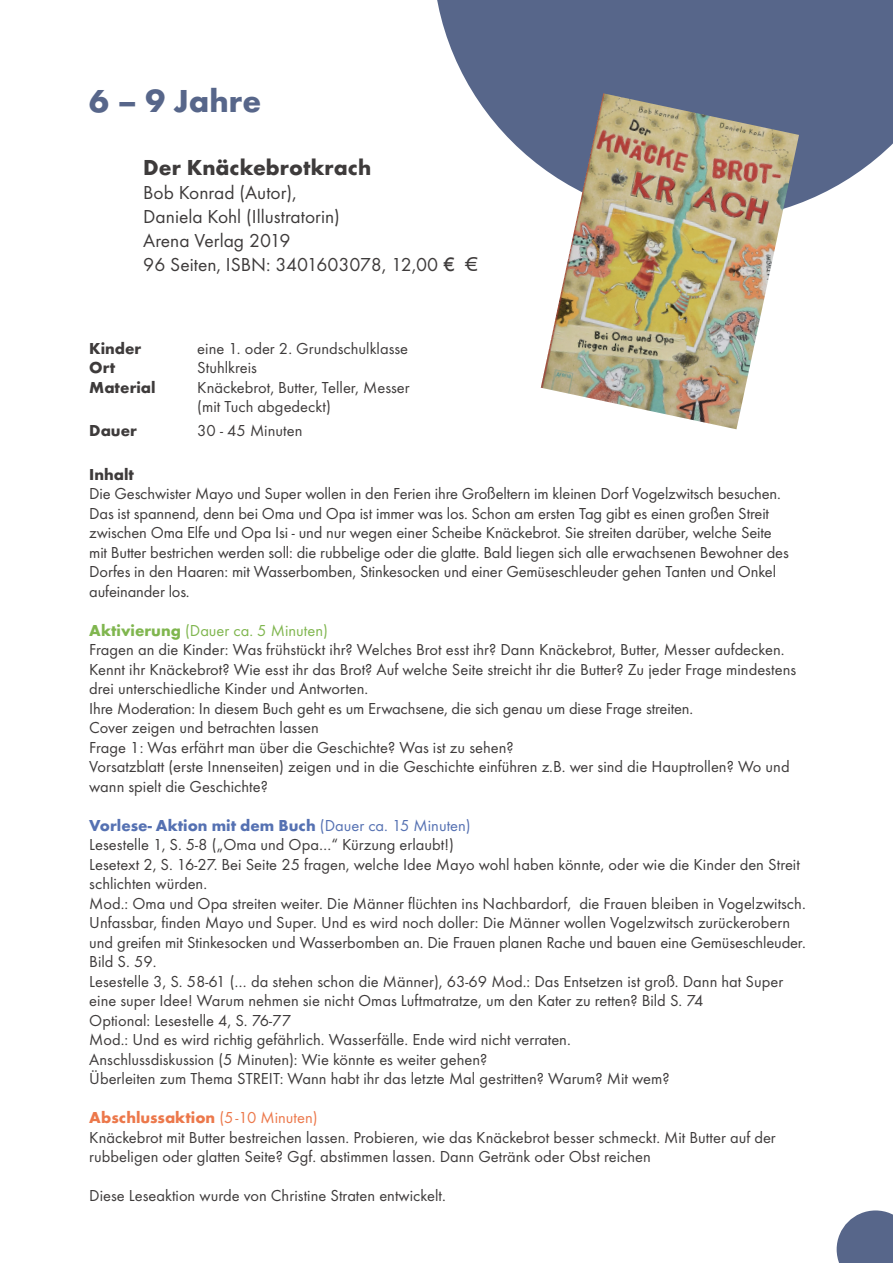
<style>
.page{position:relative;width:893px;height:1263px;background:#fff}
.page>*{position:absolute;margin:0;border:0;box-sizing:border-box;transform-origin:0 0}
.t1{font:700 33px "Futura T";color:#57668a}
.t2{font:700 22.5px "Futura T";color:#3e3b3b}
.t3{font:19.5px/24px "Futura T";color:#3e3b3b}
.t4{font:16.5px/19.5px "Futura T";color:#3e3b3b}
.t5{font:700 16.5px "Futura T";color:#3e3b3b}
.s1{font-family:"Gill Sans"}
.s2{font-weight:700;color:#80b64f}
.s3{color:#80b64f}
.s4{font-weight:700;color:#5571b2}
.s5{color:#5571b2}
.s6{font-weight:700;color:#ec784b}
.s7{color:#ec784b}
</style>
<div class="page">
<svg style="left:837px;top:1210px;width:56px;height:53px"></svg>
<svg style="left:437px;top:0;width:456px;height:204px;fill:#57668a"></svg>
<img style="left:541px;top:93px;width:258px;height:336px">
<h1 class="t1" style="left:89px;top:81px;width:174px">6 – 9 Jahre</h1>
<h2 class="t2" style="left:143px;top:154px;width:230px">Der Knäckebrotkrach</h2>
<p class="t3" style="left:143px;top:180px;width:328px">Bob Konrad (Autor),<br>Daniela Kohl (Illustratorin)<br>Arena Verlag 2019<br>96 Seiten, ISBN: 3401603078, 12,00 <span class="s1">€</span> €</p>
<p class="t5" style="left:89px;top:338px;width:54px">Kinder</p>
<p class="t4" style="left:197px;top:338px;width:212px">eine 1. oder 2. Grundschulklasse</p>
<p class="t5" style="left:89px;top:358px;width:28px">Ort</p>
<p class="t4" style="left:197px;top:358px;width:61px">Stuhlkreis</p>
<p class="t5" style="left:89px;top:377px;width:68px">Material</p>
<p class="t4" style="left:197px;top:377px;width:214px">Knäckebrot, Butter, Teller, Messer (mit Tuch abgedeckt)</p>
<p class="t5" style="left:89px;top:421px;width:49px">Dauer</p>
<p class="t4" style="left:197px;top:421px;width:107px">30 - 45 Minuten</p>
<p class="t5" style="left:89px;top:464px;width:46px">Inhalt</p>
<p class="t4" style="left:89px;top:484px;width:701px">Die Geschwister Mayo und Super wollen in den Ferien ihre Großeltern im kleinen Dorf Vogelzwitsch besuchen.<br>Das ist spannend, denn bei Oma und Opa ist immer was los. Schon am ersten Tag gibt es einen großen Streit zwischen Oma Elfe und Opa Isi - und nur wegen einer Scheibe Knäckebrot. Sie streiten darüber, welche Seite mit Butter bestrichen werden soll: die rubbelige oder die glatte. Bald liegen sich alle erwachsenen Bewohner des Dorfes in den Haaren: mit Wasserbomben, Stinkesocken und einer Gemüseschleuder gehen Tanten und Onkel aufeinander los.</p>
<p class="t4" style="left:89px;top:620px;width:708px"><span class="s2">Aktivierung</span> <span class="s3">(Dauer ca. 5 Minuten)<br></span>Fragen an die Kinder: Was frühstückt ihr? Welches Brot esst ihr? Dann Knäckebrot, Butter, Messer aufdecken.<br>Kennt ihr Knäckebrot? Wie esst ihr das Brot? Auf welche Seite streicht ihr die Butter? Zu jeder Frage mindestens drei unterschiedliche Kinder und Antworten.<br>Ihre Moderation: In diesem Buch geht es um Erwachsene, die sich genau um diese Frage streiten.<br>Cover zeigen und betrachten lassen<br>Frage 1: Was erfährt man über die Geschichte? Was ist zu sehen?<br>Vorsatzblatt (erste Innenseiten) zeigen und in die Geschichte einführen z.B. wer sind die Hauptrollen? Wo und wann spielt die Geschichte?</p>
<p class="t4" style="left:89px;top:815px;width:718px"><span class="s4">Vorlese- Aktion mit dem Buch</span> <span class="s5">(Dauer ca. 15 Minuten)<br></span>Lesestelle 1, S. 5-8 („Oma und Opa…“ Kürzung erlaubt!)<br>Lesetext 2, S. 16-27. Bei Seite 25 fragen, welche Idee Mayo wohl haben könnte, oder wie die Kinder den Streit schlichten würden.<br>Mod.: Oma und Opa streiten weiter. Die Männer flüchten ins Nachbardorf, die Frauen bleiben in Vogelzwitsch.<br>Unfassbar, finden Mayo und Super. Und es wird noch doller: Die Männer wollen Vogelzwitsch zurückerobern und greifen mit Stinkesocken und Wasserbomben an. Die Frauen planen Rache und bauen eine Gemüseschleuder.<br>Bild S. 59.<br>Lesestelle 3, S. 58-61 (… da stehen schon die Männer), 63-69 Mod.: Das Entsetzen ist groß. Dann hat Super eine super Idee! Warum nehmen sie nicht Omas Luftmatratze, um den Kater zu retten? Bild S. 74<br>Optional: Lesestelle 4, S. 76-77<br>Mod.: Und es wird richtig gefährlich. Wasserfälle. Ende wird nicht verraten.<br>Anschlussdiskussion (5 Minuten): Wie könnte es weiter gehen?<br>Überleiten zum Thema STREIT: Wann habt ihr das letzte Mal gestritten? Warum? Mit wem?</p>
<p class="t4" style="left:89px;top:1108px;width:688px"><span class="s6">Abschlussaktion</span> <span class="s7">(5-10 Minuten)<br></span>Knäckebrot mit Butter bestreichen lassen. Probieren, wie das Knäckebrot besser schmeckt. Mit Butter auf der rubbeligen oder glatten Seite? Ggf. abstimmen lassen. Dann Getränk oder Obst reichen</p>
<p class="t4" style="left:89px;top:1186px;width:358px">Diese Leseaktion wurde von Christine Straten entwickelt.</p>
</div>
